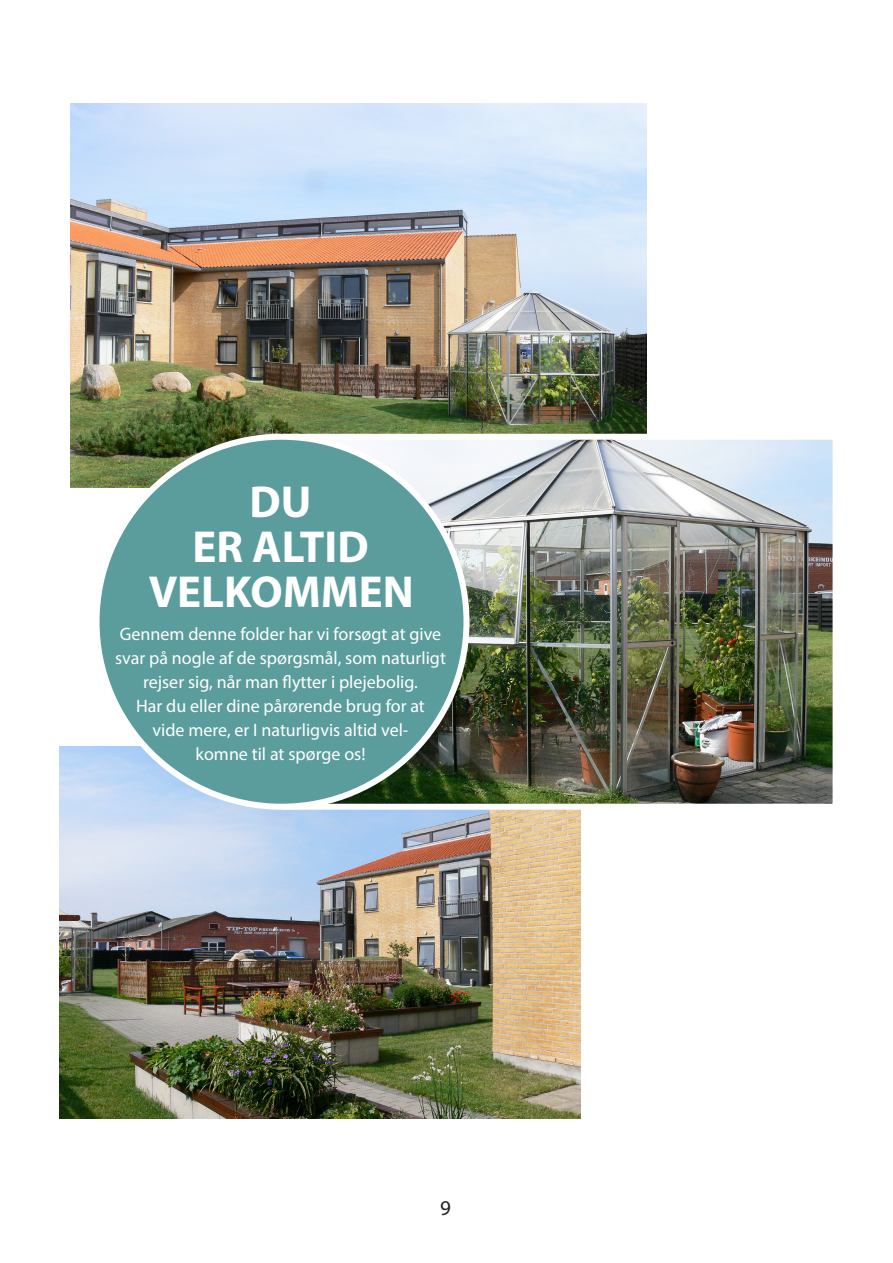
<style>
.page{position:relative;width:893px;height:1263px;background:#fff}
.page>*{position:absolute;margin:0;border:0;box-sizing:border-box;transform-origin:0 0}
.Brødtekst_afsnit{font:700 45px/45px "Myriad Pro";color:#fff;text-align:center}
.t1{font:21px "Myriad Pro";color:#231f20}
.Brødtekst_afsnit-2{font:18px/24px "Myriad Pro";color:#fff;text-align:center}
</style>
<div class="page">
<img style="left:70px;top:103px;width:576px;height:385px">
<img style="left:60px;top:746px;width:521px;height:372px">
<img style="left:322px;top:441px;width:510px;height:362px">
<div style="left:283px;top:434px;width:556px;height:376px;border:6px solid #fff"></div>
<div style="left:97px;top:437px;width:369px;height:370px;background:#5a9d9c;border-radius:50%"></div>
<p class="Brødtekst_afsnit" style="left:149px;top:478px;width:267px">DU<br>ER ALTID<br>VELKOMMEN</p>
<p class="Brødtekst_afsnit-2" style="left:115px;top:622px;width:332px">Gennem denne folder har vi forsøgt at give svar på nogle af de spørgsmål, som naturligt rejser sig, når man flytter i plejebolig.<br>Har du eller dine pårørende brug for at<br>vide mere, er I naturligvis altid vel-<br>komne til at spørge os!</p>
<p class="t1" style="left:440px;top:1195px;width:12px">9</p>
</div>
